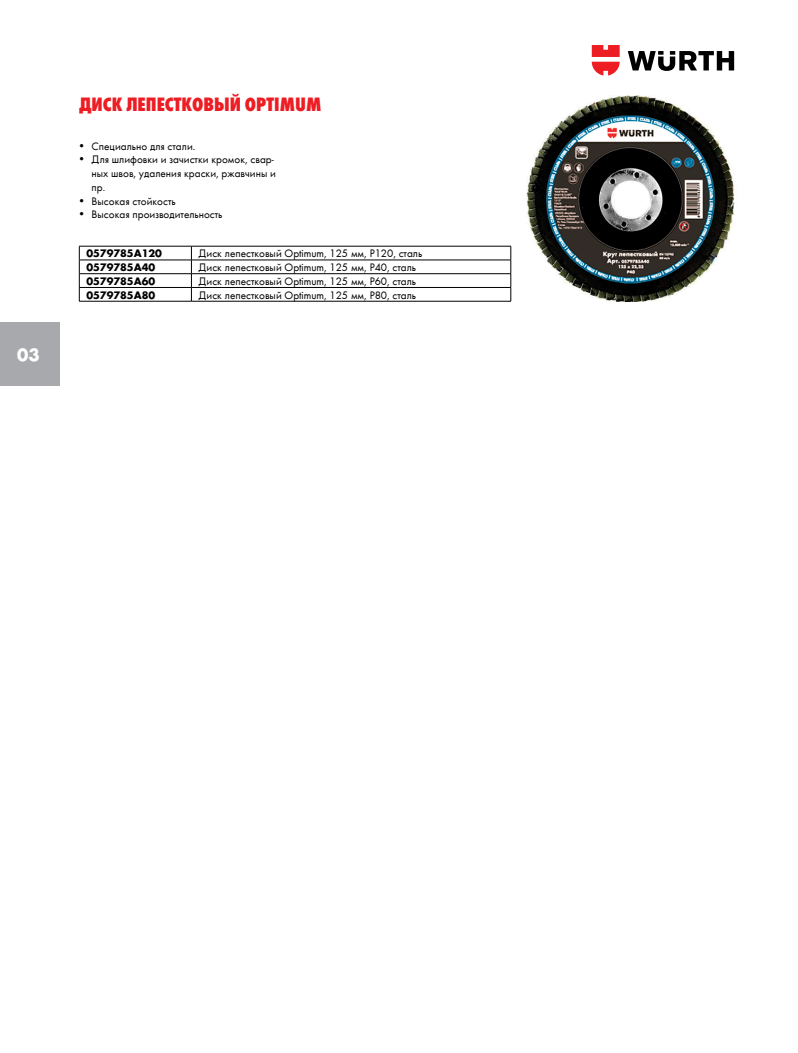
<style>
.page{position:relative;width:798px;height:1053px;background:#fff}
.page>*{position:absolute;margin:0;border:0;box-sizing:border-box;transform-origin:0 0}
.t1{font:20px "Wuerth Extra Bold Cond Caps";color:#ed1d24}
.t2{font:700 18.75px "Wuerth";color:#fff}
.t3{font:11.25px/13.8px "Wuerth";color:#000}
.t4{font:700 11.25px "Wuerth";color:#000}
</style>
<div class="page">
<img style="left:526px;top:95px;width:209px;height:207px">
<hr style="left:79px;top:260px;width:112px;height:1px;background:#000">
<hr style="left:191px;top:260px;width:320px;height:1px;background:#000">
<hr style="left:79px;top:273px;width:112px;height:1px;background:#000">
<hr style="left:191px;top:273px;width:320px;height:1px;background:#000">
<hr style="left:79px;top:287px;width:112px;height:1px;background:#000">
<hr style="left:191px;top:287px;width:320px;height:1px;background:#000">
<svg style="left:191px;top:247px;width:1px;height:54px"></svg>
<hr style="left:79px;top:246px;width:112px;height:1px;background:#000">
<hr style="left:191px;top:246px;width:320px;height:1px;background:#000">
<svg style="left:79px;top:246px;width:1px;height:55px"></svg>
<svg style="left:510px;top:246px;width:1px;height:55px"></svg>
<hr style="left:79px;top:301px;width:112px;height:1px;background:#000">
<hr style="left:191px;top:301px;width:320px;height:1px;background:#000">
<div style="left:0;top:322px;width:59px;height:64px;background:#a7a9ac"></div>
<svg style="left:627px;top:51px;width:106px;height:20px"></svg>
<svg style="left:591px;top:45px;width:28px;height:30px"></svg>
<h2 class="t2" style="left:17px;top:341px;width:24px">03</h2>
<h1 class="t1" style="left:79px;top:90px;width:243px">ДИСК ЛЕПЕСТКОВЫЙ OPTIMUM</h1>
<p class="t3" style="left:79px;top:138px;width:118px">• Специально для стали.</p>
<p class="t3" style="left:92px;top:152px;width:186px;text-indent:-12px">• Для шлифовки и зачистки кромок, свар&shy;ных швов, удаления краски, ржавчины и пр.</p>
<p class="t3" style="left:79px;top:193px;width:98px">• Высокая стойкость</p>
<p class="t3" style="left:79px;top:207px;width:145px">• Высокая производительность</p>
<p class="t4" style="left:86px;top:245px;width:77px">0579785A120</p>
<p class="t3" style="left:198px;top:246px;width:225px">Диск лепестковый Optimum, 125 мм, P120, сталь</p>
<p class="t4" style="left:86px;top:259px;width:70px">0579785A40</p>
<p class="t3" style="left:198px;top:260px;width:219px">Диск лепестковый Optimum, 125 мм, P40, сталь</p>
<p class="t4" style="left:86px;top:273px;width:70px">0579785A60</p>
<p class="t3" style="left:198px;top:274px;width:219px">Диск лепестковый Optimum, 125 мм, P60, сталь</p>
<p class="t4" style="left:86px;top:286px;width:70px">0579785A80</p>
<p class="t3" style="left:198px;top:287px;width:219px">Диск лепестковый Optimum, 125 мм, P80, сталь</p>
</div>
